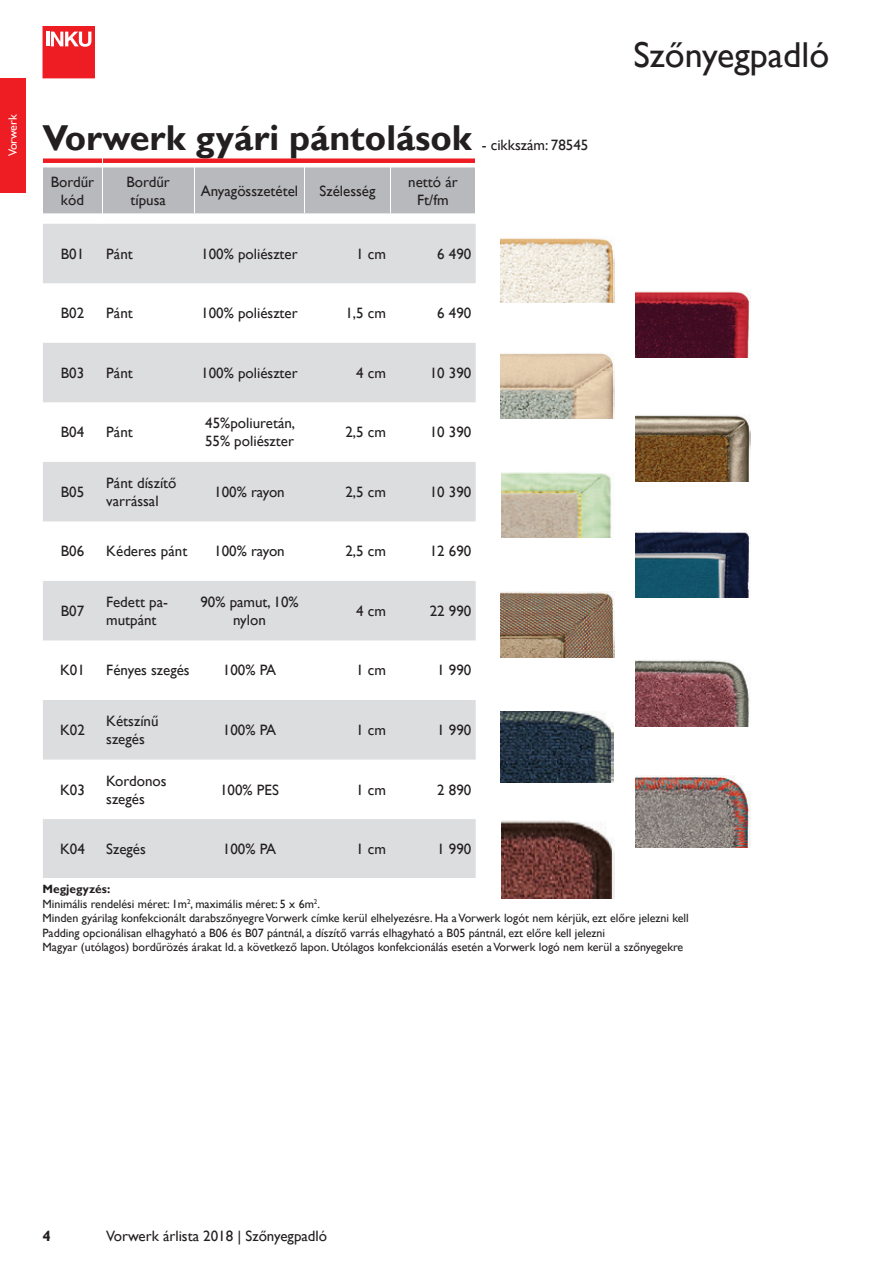
<style>
.page{position:relative;width:893px;height:1263px;background:#fff}
.page>*{position:absolute;margin:0;border:0;box-sizing:border-box;transform-origin:0 0}
.t1{font:700 36px "Gill Sans";color:#231f20}
.t2{font:36px "Gill Sans";color:#231f20}
.t3{font:15px/18px "Gill Sans";color:#231f20}
.t4{font:700 15px "Gill Sans";color:#231f20}
.t5{font:12px/14.4px "Gill Sans";color:#231f20}
.t6{font:12px "Gill Sans";color:#fff}
.s1{font-weight:700}
</style>
<div class="page">
<svg style="left:43px;top:26px;width:52px;height:52px;background:#f03e43"></svg>
<div style="left:0;top:78px;width:26px;height:114px;background:#ee1d23"></div>
<svg style="left:43px;top:224px;width:433px;height:654px;fill:#dcdddf"></svg>
<svg style="left:43px;top:158px;width:432px;height:56px;background:#c3b3b6"></svg>
<img style="left:500px;top:237px;width:115px;height:65px">
<img style="left:635px;top:291px;width:115px;height:66px">
<img style="left:500px;top:353px;width:115px;height:65px">
<img style="left:635px;top:415px;width:115px;height:66px">
<img style="left:501px;top:472px;width:111px;height:65px">
<img style="left:635px;top:531px;width:115px;height:66px">
<img style="left:500px;top:592px;width:115px;height:65px">
<img style="left:635px;top:660px;width:115px;height:66px">
<img style="left:500px;top:711px;width:114px;height:72px">
<img style="left:635px;top:775px;width:115px;height:72px">
<img style="left:501px;top:820px;width:114px;height:78px">
<p class="t6" style="left:6px;top:156px;width:44px;rotate:-90deg">Vorwerk</p>
<h1 class="t1" style="left:43px;top:116px;width:431px">Vorwerk gyári pántolások</h1>
<p class="t3" style="left:51px;top:173px;width:45px;text-align:center">Bordűr kód</p>
<p class="t3" style="left:126px;top:173px;width:45px">Bordűr típusa</p>
<p class="t3" style="left:201px;top:182px;width:99px">Anyagösszetétel</p>
<p class="t3" style="left:320px;top:182px;width:57px">Szélesség</p>
<p class="t3" style="left:408px;top:173px;width:51px;text-align:center">nettó ár<br>Ft/fm</p>
<p class="t3" style="left:482px;top:136px;width:108px">- cikkszám: 78545</p>
<p class="t3" style="left:61px;top:245px;width:25px">B01</p>
<p class="t3" style="left:106px;top:245px;width:28px">Pánt</p>
<p class="t3" style="left:201px;top:245px;width:98px">100% poliészter</p>
<p class="t3" style="left:356px;top:245px;width:31px">1 cm</p>
<p class="t3" style="left:437px;top:245px;width:36px">6 490</p>
<p class="t3" style="left:61px;top:304px;width:25px">B02</p>
<p class="t3" style="left:106px;top:304px;width:28px">Pánt</p>
<p class="t3" style="left:201px;top:304px;width:98px">100% poliészter</p>
<p class="t3" style="left:345px;top:304px;width:42px">1,5 cm</p>
<p class="t3" style="left:437px;top:304px;width:36px">6 490</p>
<p class="t3" style="left:61px;top:364px;width:25px">B03</p>
<p class="t3" style="left:106px;top:364px;width:28px">Pánt</p>
<p class="t3" style="left:201px;top:364px;width:98px">100% poliészter</p>
<p class="t3" style="left:356px;top:364px;width:31px">4 cm</p>
<p class="t3" style="left:430px;top:364px;width:43px">10 390</p>
<p class="t3" style="left:61px;top:423px;width:25px">B04</p>
<p class="t3" style="left:106px;top:423px;width:28px">Pánt</p>
<p class="t3" style="left:205px;top:414px;width:92px">45%poliuretán,<br>55% poliészter</p>
<p class="t3" style="left:345px;top:423px;width:42px">2,5 cm</p>
<p class="t3" style="left:430px;top:423px;width:43px">10 390</p>
<p class="t3" style="left:61px;top:483px;width:25px">B05</p>
<p class="t3" style="left:106px;top:474px;width:72px">Pánt díszítő varrással</p>
<p class="t3" style="left:214px;top:483px;width:72px">100% rayon</p>
<p class="t3" style="left:345px;top:483px;width:42px">2,5 cm</p>
<p class="t3" style="left:430px;top:483px;width:43px">10 390</p>
<p class="t3" style="left:61px;top:543px;width:25px">B06</p>
<p class="t3" style="left:106px;top:543px;width:83px">Kéderes pánt</p>
<p class="t3" style="left:214px;top:543px;width:72px">100% rayon</p>
<p class="t3" style="left:345px;top:543px;width:42px">2,5 cm</p>
<p class="t3" style="left:430px;top:543px;width:43px">12 690</p>
<p class="t3" style="left:61px;top:602px;width:25px">B07</p>
<p class="t3" style="left:106px;top:593px;width:63px">Fedett pa&shy;mutpánt</p>
<p class="t3" style="left:200px;top:593px;width:100px;text-align:center">90% pamut, 10% nylon</p>
<p class="t3" style="left:356px;top:602px;width:31px">4 cm</p>
<p class="t3" style="left:430px;top:602px;width:43px">22 990</p>
<p class="t3" style="left:60px;top:662px;width:26px">K01</p>
<p class="t3" style="left:106px;top:662px;width:85px">Fényes szegés</p>
<p class="t3" style="left:223px;top:662px;width:55px">100% PA</p>
<p class="t3" style="left:356px;top:662px;width:31px">1 cm</p>
<p class="t3" style="left:437px;top:662px;width:36px">1 990</p>
<h1 class="t2" style="left:633px;top:34px;width:197px">Szőnyegpadló</h1>
<p class="t3" style="left:60px;top:721px;width:26px">K02</p>
<p class="t3" style="left:106px;top:712px;width:54px">Kétszínű szegés</p>
<p class="t3" style="left:223px;top:721px;width:55px">100% PA</p>
<p class="t3" style="left:356px;top:721px;width:31px">1 cm</p>
<p class="t3" style="left:437px;top:721px;width:36px">1 990</p>
<p class="t3" style="left:60px;top:781px;width:26px">K03</p>
<p class="t3" style="left:106px;top:772px;width:62px">Kordonos szegés</p>
<p class="t3" style="left:220px;top:781px;width:60px">100% PES</p>
<p class="t3" style="left:356px;top:781px;width:31px">1 cm</p>
<p class="t3" style="left:437px;top:781px;width:36px">2 890</p>
<p class="t3" style="left:60px;top:840px;width:26px">K04</p>
<p class="t3" style="left:106px;top:840px;width:41px">Szegés</p>
<p class="t3" style="left:223px;top:840px;width:55px">100% PA</p>
<p class="t3" style="left:356px;top:840px;width:31px">1 cm</p>
<p class="t3" style="left:437px;top:840px;width:36px">1 990</p>
<p class="t5" style="left:43px;top:882px;width:648px"><span class="s1">Megjegyzés:<br></span>Minimális rendelési méret: 1m<sup>2</sup>, maximális méret: 5 x 6m<sup>2</sup>.<br>Minden gyárilag konfekcionált darabszőnyegre Vorwerk címke kerül elhelyezésre. Ha a Vorwerk logót nem kérjük, ezt előre jelezni kell Padding opcionálisan elhagyható a B06 és B07 pántnál, a díszítő varrás elhagyható a B05 pántnál, ezt előre kell jelezni<br>Magyar (utólagos) bordűrözés árakat ld. a következő lapon. Utólagos konfekcionálás esetén a Vorwerk logó nem kerül a szőnyegekre</p>
<p class="t4" style="left:43px;top:1227px;width:10px">4</p>
<p class="t3" style="left:106px;top:1228px;width:222px">Vorwerk árlista 2018 | Szőnyegpadló</p>
</div>
